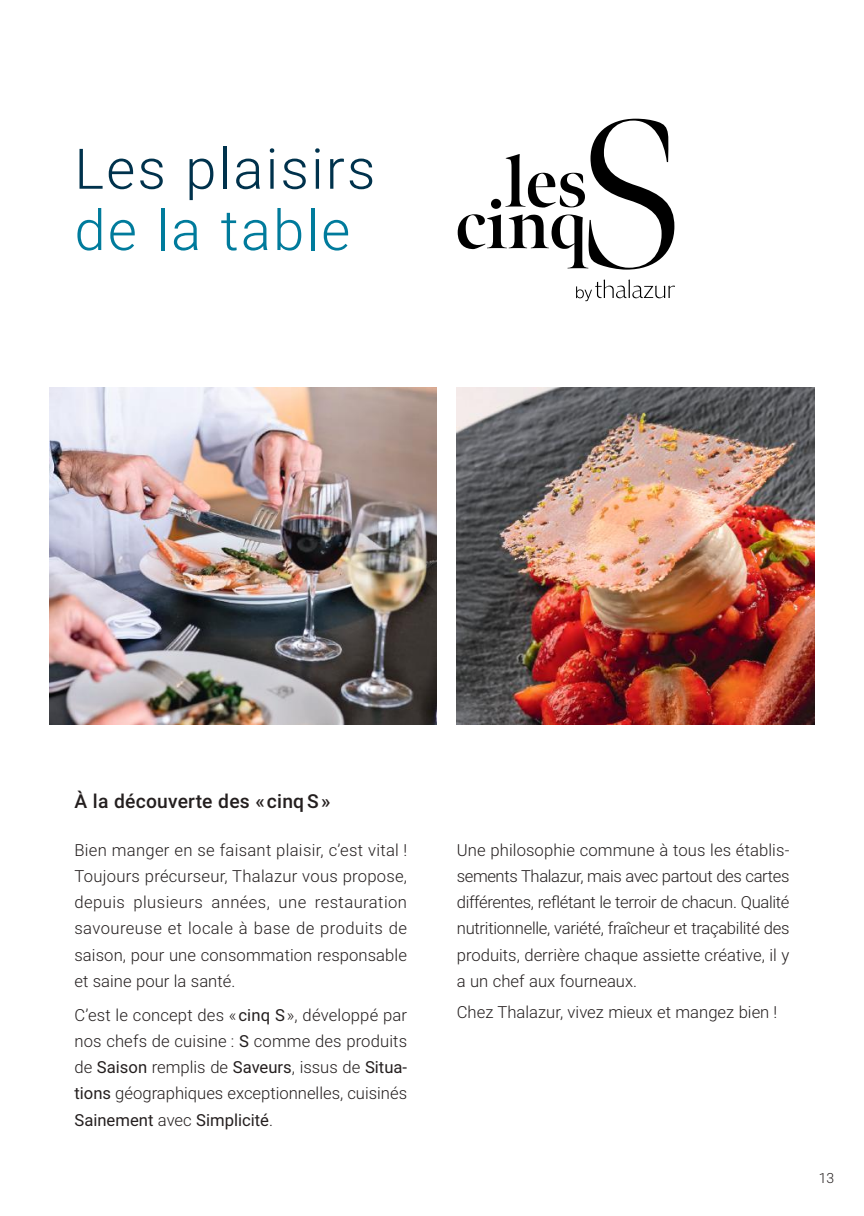
<style>
.page{position:relative;width:864px;height:1216px;background:#fff}
.page>*{position:absolute;margin:0;border:0;box-sizing:border-box;transform-origin:0 0}
.t1{font:300 56px "Roboto";letter-spacing:.04em;color:#00324c}
.t2{font:300 56px "Roboto";letter-spacing:.04em;color:#007b9c}
.t3{font:500 19.25px "Roboto";letter-spacing:.01em;color:#241f1f}
.t4{font:300 16.62px/26.2px "Roboto";color:#241f1f;text-align:justify}
.t5{font:300 14px "Roboto";color:#241f1f}
.s1{font-weight:400}
</style>
<div class="page">
<img style="left:50px;top:387px;width:387px;height:337px">
<img style="left:456px;top:387px;width:358px;height:337px">
<svg style="left:457px;top:119px;width:217px;height:150px"></svg>
<svg style="left:576px;top:279px;width:98px;height:22px"></svg>
<h1 class="t1" style="left:74px;top:147px;width:302px">Les plaisirs</h1>
<h1 class="t2" style="left:74px;top:208px;width:277px">de la table</h1>
<p class="t3" style="left:74px;top:793px;width:257px">À la découverte des «cinq S»</p>
<p class="t4" style="left:74px;top:838px;width:334px">Bien manger en se faisant plaisir, c’est vital !<br>Toujours précurseur, Thalazur vous propose, depuis plusieurs années, une restauration savoureuse et locale à base de produits de saison, pour une consommation responsable et saine pour la santé.</p>
<p class="t4" style="left:74px;top:1002px;width:334px">C’est le concept des «<span class="s1">cinq S</span>», développé par nos chefs de cuisine : <span class="s1">S</span> comme des produits de <span class="s1">Saison</span> remplis de <span class="s1">Saveurs</span>, issus de <span class="s1">Situa&shy;tions</span> géographiques exceptionnelles, cuisinés <span class="s1">Sainement</span> avec <span class="s1">Simplicité</span>.</p>
<p class="t4" style="left:456px;top:838px;width:334px">Une philosophie commune à tous les établis&shy;sements Thalazur, mais avec partout des cartes différentes, reflétant le terroir de chacun. Qualité nutritionnelle, variété, fraîcheur et traçabilité des produits, derrière chaque assiette créative, il y a un chef aux fourneaux.</p>
<p class="t4" style="left:456px;top:1000px;width:322px">Chez Thalazur, vivez mieux et mangez bien !</p>
<p class="t5" style="left:818px;top:1172px;width:17px">13</p>
</div>
